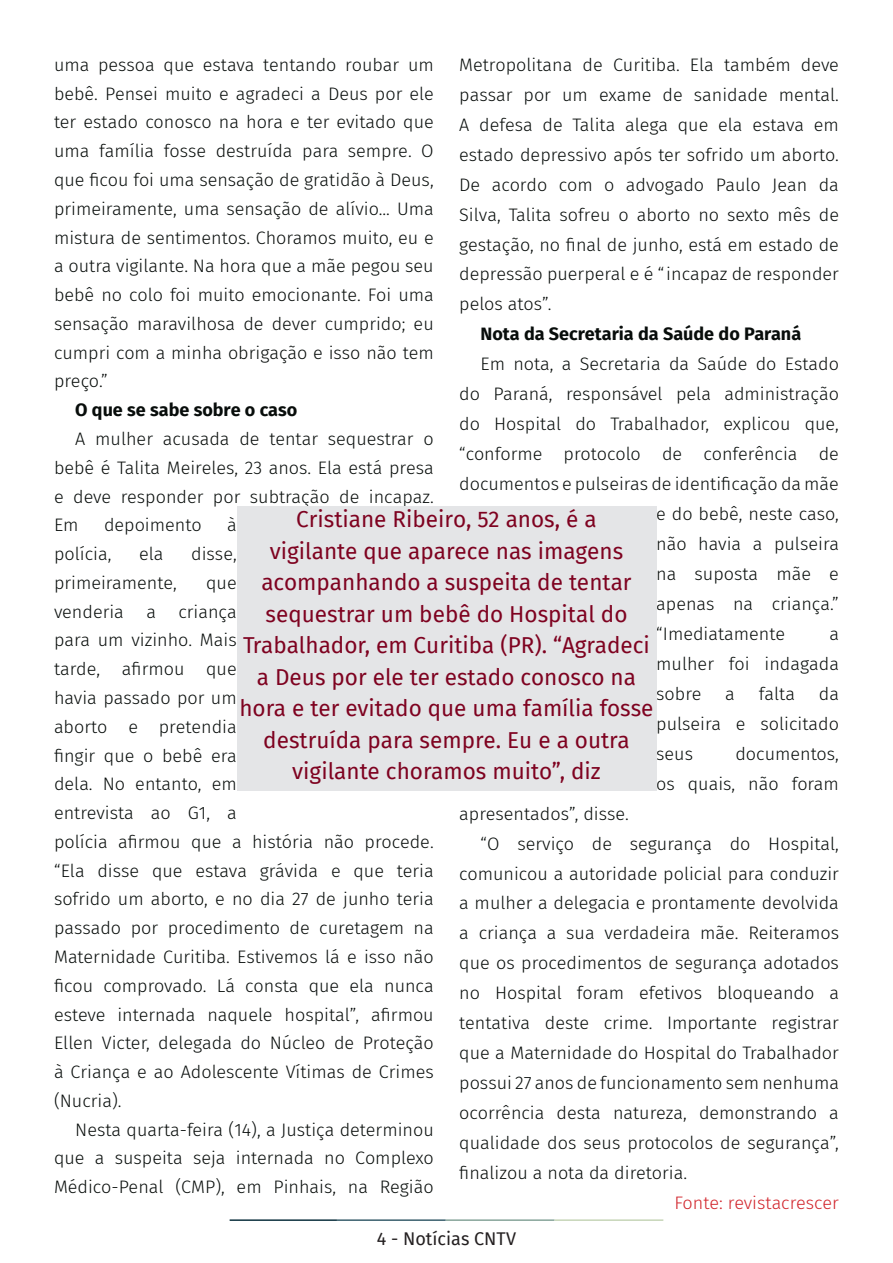
<style>
.page{position:relative;width:893px;height:1263px;background:#fff}
.page>*{position:absolute;margin:0;border:0;box-sizing:border-box;transform-origin:0 0}
.t1{font:22.5px/31.5px "Fira Sans";color:#7e0220;text-align:center}
.t2{font:300 18px/28.8px "Fira Sans";color:#080d0b;text-align:justify}
.t3{font:700 18px "Fira Sans";color:#080d0b}
.t4{font:300 18px "Fira Sans";color:#d1232a}
.t5{font:18px "Fira Sans";color:#231f20}
</style>
<div class="page">
<hr style="left:230px;top:1219px;width:107px;height:2px;background:#0e323f">
<hr style="left:337px;top:1219px;width:109px;height:2px;background:#3a5f6d">
<hr style="left:446px;top:1219px;width:109px;height:2px;background:#87a59a">
<hr style="left:555px;top:1219px;width:108px;height:2px;background:#c6d5b7">
<div style="left:237px;top:506px;width:419px;height:285px;background:#e4e5e7"></div>
<p class="t2" style="left:459px;top:49px;width:381px;line-height:30px">Metropolitana de Curitiba. Ela também deve passar por um exame de sanidade mental.<br>A defesa de Talita alega que ela estava em estado depressivo após ter sofrido um aborto.<br>De acordo com o advogado Paulo Jean da Silva, Talita sofreu o aborto no sexto mês de gestação, no final de junho, está em estado de depressão puerperal e é “incapaz de responder pelos atos”.</p>
<p class="t3" style="left:480px;top:319px;width:322px">Nota da Secretaria da Saúde do Paraná</p>
<p class="t2" style="left:480px;top:350px;width:360px">Em nota, a Secretaria da Saúde do Estado</p>
<p class="t2" style="left:459px;top:379px;width:381px">do Paraná, responsável pela administração</p>
<p class="t2" style="left:459px;top:409px;width:381px">do Hospital do Trabalhador, explicou que,</p>
<p class="t2" style="left:459px;top:439px;width:381px">“conforme protocolo de conferência de</p>
<p class="t2" style="left:459px;top:469px;width:381px">documentos e pulseiras de identificação da mãe</p>
<p class="t2" style="left:656px;top:499px;width:184px">e do bebê, neste caso,</p>
<p class="t2" style="left:656px;top:529px;width:184px">não havia a pulseira</p>
<p class="t2" style="left:656px;top:559px;width:184px">na suposta mãe e</p>
<p class="t2" style="left:656px;top:589px;width:184px">apenas na criança.”</p>
<p class="t2" style="left:656px;top:619px;width:130px">“Imediatamente</p>
<p class="t2" style="left:54px;top:50px;width:381px">uma pessoa que estava tentando roubar um bebê. Pensei muito e agradeci a Deus por ele ter estado conosco na hora e ter evitado que uma família fosse destruída para sempre. O que ficou foi uma sensação de gratidão à Deus, primeiramente, uma sensação de alívio... Uma mistura de sentimentos. Choramos muito, eu e a outra vigilante. Na hora que a mãe pegou seu bebê no colo foi muito emocionante. Foi uma sensação maravilhosa de dever cumprido; eu cumpri com a minha obrigação e isso não tem preço.”</p>
<p class="t3" style="left:75px;top:395px;width:224px">O que se sabe sobre o caso</p>
<p class="t2" style="left:54px;top:424px;width:381px;text-indent:21px">A mulher acusada de tentar sequestrar o bebê é Talita Meireles, 23 anos. Ela está presa e deve responder por subtração de incapaz.<br>Em</p>
<p class="t1" style="left:239px;top:503px;width:416px">Cristiane Ribeiro, 52 anos, é a<br>vigilante que aparece nas imagens acompanhando a suspeita de tentar sequestrar um bebê do Hospital do Trabalhador, em Curitiba (PR). “Agradeci a Deus por ele ter estado conosco na hora e ter evitado que uma família fosse destruída para sempre. Eu e a outra vigilante choramos muito”, diz</p>
<p class="t2" style="left:104px;top:510px;width:99px">depoimento</p>
<p class="t2" style="left:227px;top:510px;width:11px">à</p>
<p class="t2" style="left:54px;top:539px;width:59px">polícia,</p>
<p class="t2" style="left:139px;top:539px;width:26px">ela</p>
<p class="t2" style="left:191px;top:539px;width:47px">disse,</p>
<p class="t2" style="left:54px;top:568px;width:124px">primeiramente,</p>
<p class="t2" style="left:54px;top:568px;width:381px;text-align:left;text-indent:152px">que<br>venderia a criança<br>para um vizinho. Mais<br>tarde, afirmou que<br>havia passado por um<br>aborto e pretendia<br>fingir que o bebê era<br>dela. No entanto, em<br>entrevista ao G1, a<br>polícia afirmou que a história não procede. “Ela disse que estava grávida e que teria sofrido um aborto, e no dia 27 de junho teria passado por procedimento de curetagem na<br>Maternidade Curitiba. Estivemos lá e isso não ficou comprovado. Lá consta que ela nunca esteve internada naquele hospital”, afirmou<br>Ellen Victer, delegada do Núcleo de Proteção à Criança e ao Adolescente Vítimas de Crimes (Nucria).</p>
<p class="t2" style="left:54px;top:1115px;width:381px;text-indent:21px">Nesta quarta-feira (14), a Justiça determinou que a suspeita seja internada no Complexo Médico-Penal (CMP), em Pinhais, na Região</p>
<p class="t2" style="left:656px;top:618px;width:184px;line-height:30px;text-indent:173px">a mulher foi indagada sobre</p>
<p class="t2" style="left:656px;top:678px;width:184px;line-height:30px;text-indent:163px">da pulseira e solicitado seus</p>
<p class="t2" style="left:725px;top:679px;width:11px">a</p>
<p class="t2" style="left:759px;top:679px;width:38px">falta</p>
<p class="t2" style="left:656px;top:738px;width:184px;line-height:30px;text-align:right">documentos,<br>os quais, não foram</p>
<p class="t2" style="left:459px;top:799px;width:171px">apresentados”, disse.</p>
<p class="t2" style="left:459px;top:828px;width:381px;line-height:30px;text-indent:21px">“O serviço de segurança do Hospital, comunicou a autoridade policial para conduzir a mulher a delegacia e prontamente devolvida a criança a sua verdadeira mãe. Reiteramos que os procedimentos de segurança adotados no Hospital foram efetivos bloqueando a tentativa deste crime. Importante registrar que a Maternidade do Hospital do Trabalhador possui 27 anos de funcionamento sem nenhuma ocorrência desta natureza, demonstrando a qualidade dos seus protocolos de segurança”, finalizou a nota da diretoria.</p>
<p class="t4" style="left:674px;top:1190px;width:166px">Fonte: revistacrescer</p>
<p class="t5" style="left:377px;top:1225px;width:141px">4 - Notícias CNTV</p>
</div>
